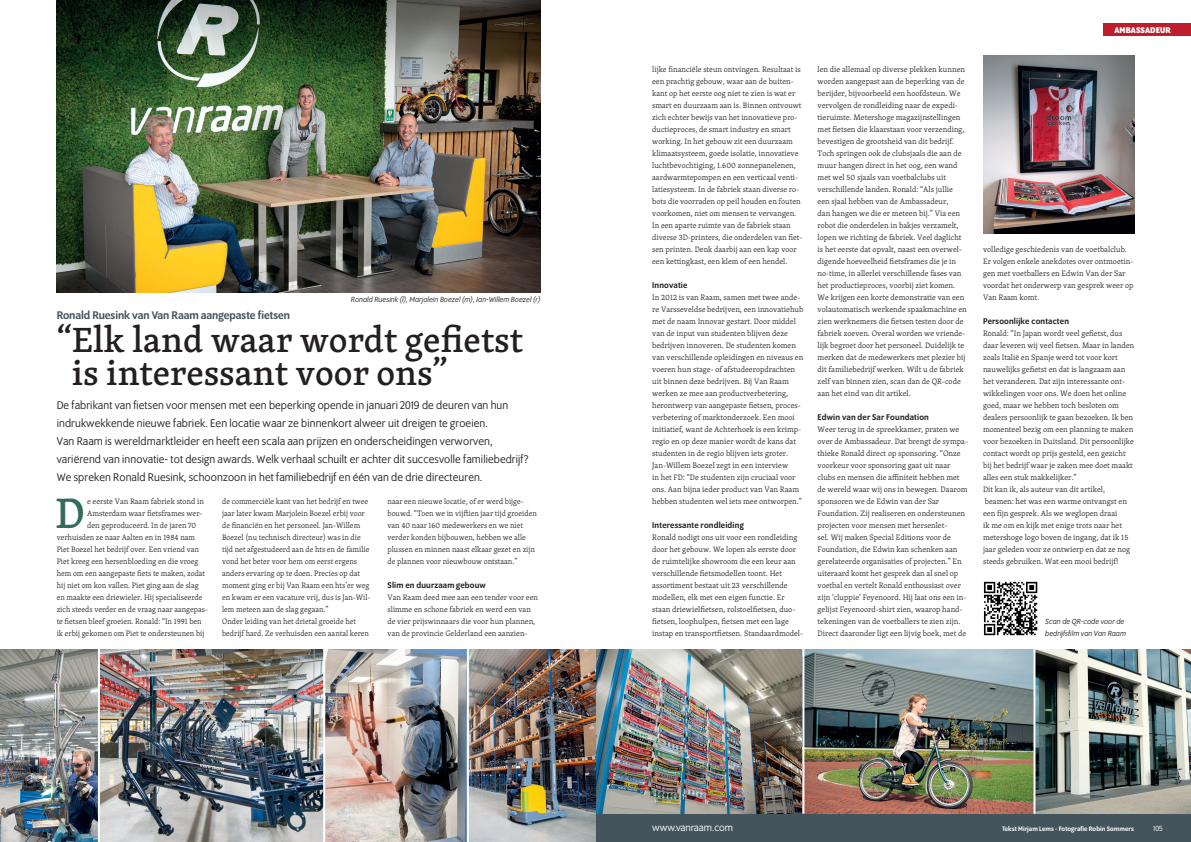
<style>
.page{position:relative;width:1191px;height:842px;background:#fff}
.page>*{position:absolute;margin:0;border:0;box-sizing:border-box;transform-origin:0 0}
.t1{font:500 43.8px "Skolar Latin";color:#336c5c}
.t2{font:500 36px/33px "Skolar Latin";color:#231f20}
.t3{font:12px/18px "Program OT";letter-spacing:.01em;color:#231f20}
.t4{font:500 12px "Program OT";color:#44545c}
.t5{font:11px "Program OT";color:#fff}
.t6{font:500 9px "Program OT";letter-spacing:.02em;color:#231f20}
.t7{font:700 9px "Program OT";letter-spacing:.01em;color:#fff}
.t8{font:300 8px/12px "Skolar Latin";color:#231f20}
.t9{font:italic 8px/12px "Program OT";letter-spacing:.01em;color:#231f20}
.t10{font:8px "Program OT";color:#fff}
.t11{font:500 7px "Program OT";letter-spacing:.01em;color:#fff}
</style>
<div class="page">
<div style="left:595px;top:814px;width:596px;height:28px;background:#44545c"></div>
<div style="left:1103px;top:24px;width:88px;height:12px;background:#be1d2c"></div>
<img style="left:57px;top:0;width:483px;height:293px">
<img style="left:595px;top:649px;width:596px;height:165px">
<img style="left:0;top:649px;width:595px;height:193px">
<img style="left:983px;top:56px;width:151px;height:178px">
<hr style="left:98px;top:648px;width:2px;height:194px;background:#fff">
<hr style="left:323px;top:646px;width:2px;height:196px;background:#fff">
<hr style="left:467px;top:646px;width:2px;height:196px;background:#fff">
<hr style="left:802px;top:648px;width:2px;height:166px;background:#fff">
<hr style="left:1033px;top:646px;width:2px;height:168px;background:#fff">
<svg style="left:983px;top:581px;width:55px;height:55px"></svg>
<svg style="left:984px;top:582px;width:53px;height:53px"></svg>
<p class="t9" style="left:351px;top:293px;width:191px">Ronald Ruesink (l), Marjolein Boezel (m), Jan-Willem Boezel (r)</p>
<h3 class="t4" style="left:57px;top:308px;width:235px">Ronald Ruesink van Van Raam aangepaste fietsen</h3>
<h2 class="t2" style="left:72px;top:322px;width:452px;text-indent:-15px">“Elk land waar wordt gefietst is interessant voor ons”</h2>
<p class="t3" style="left:57px;top:396px;width:473px">De fabrikant van fietsen voor mensen met een beperking opende in januari 2019 de deuren van hun indrukwekkende nieuwe fabriek. Een locatie waar ze binnenkort alweer uit dreigen te groeien.<br>Van Raam is wereldmarktleider en heeft een scala aan prijzen en onderscheidingen verworven, variërend van innovatie- tot design awards. Welk verhaal schuilt er achter dit succesvolle familiebedrijf?<br>We spreken Ronald Ruesink, schoonzoon in het familiebedrijf en één van de drie directeuren.</p>
<h1 class="t1" style="left:55px;top:480px;width:31px">D</h1>
<p class="t8" style="left:87px;top:495px;width:118px">e eerste Van Raam fabriek stond in</p>
<p class="t8" style="left:87px;top:507px;width:117px">Amsterdam waar fietsframes wer-</p>
<p class="t8" style="left:87px;top:519px;width:111px">den geproduceerd. In de jaren 70</p>
<p class="t8" style="left:57px;top:531px;width:140px">verhuisden ze naar Aalten en in 1984 nam</p>
<p class="t8" style="left:57px;top:543px;width:144px">Piet Boezel het bedrijf over. Een vriend van</p>
<p class="t8" style="left:57px;top:555px;width:143px">Piet kreeg een hersenbloeding en die vroeg</p>
<p class="t8" style="left:57px;top:567px;width:150px">hem om een aangepaste fiets te maken, zodat</p>
<p class="t8" style="left:57px;top:579px;width:143px">hij niet om kon vallen. Piet ging aan de slag</p>
<p class="t8" style="left:57px;top:591px;width:147px">en maakte een driewieler. Hij specialiseerde</p>
<p class="t8" style="left:57px;top:603px;width:153px">zich steeds verder en de vraag naar aangepas-</p>
<p class="t8" style="left:57px;top:615px;width:147px">te fietsen bleef groeien. Ronald: “In 1991 ben</p>
<p class="t8" style="left:57px;top:627px;width:149px">ik erbij gekomen om Piet te ondersteunen bij</p>
<p class="t8" style="left:222px;top:495px;width:150px">de commerciële kant van het bedrijf en twee jaar later kwam Marjolein Boezel erbij voor de financiën en het personeel. Jan-Willem Boezel (nu technisch directeur) was in die tijd net afgestudeerd aan de hts en de familie vond het beter voor hem om eerst ergens anders ervaring op te doen. Precies op dat moment ging er bij Van Raam een hts’er weg en kwam er een vacature vrij, dus is Jan-Wil&shy;lem meteen aan de slag gegaan.”<br>Onder leiding van het drietal groeide het bedrijf hard. Ze verhuisden een aantal keren</p>
<p class="t8" style="left:387px;top:495px;width:151px">naar een nieuwe locatie, of er werd bijge&shy;bouwd. “Toen we in vijftien jaar tijd groeiden van 40 naar 160 medewerkers en we niet verder konden bijbouwen, hebben we alle plussen en minnen naast elkaar gezet en zijn de plannen voor nieuwbouw ontstaan.”</p>
<p class="t6" style="left:387px;top:580px;width:100px">Slim en duurzaam gebouw</p>
<p class="t8" style="left:387px;top:591px;width:152px">Van Raam deed mee aan een tender voor een slimme en schone fabriek en werd een van de vier prijswinnaars die voor hun plannen, van de provincie Gelderland een aanzien-</p>
<p class="t8" style="left:652px;top:63px;width:152px">lijke financiële steun ontvingen. Resultaat is een prachtig gebouw, waar aan de buiten&shy;kant op het eerste oog niet te zien is wat er smart en duurzaam aan is. Binnen ontvouwt zich echter bewijs van het innovatieve pro&shy;ductieproces, de smart industry en smart working. In het gebouw zit een duurzaam klimaatsysteem, goede isolatie, innovatieve luchtbevochtiging, 1.600 zonnepanelenen, aardwarmtepompen en een verticaal venti&shy;latiesysteem. In de fabriek staan diverse ro&shy;bots die voorraden op peil houden en fouten voorkomen, niet om mensen te vervangen.<br>In een aparte ruimte van de fabriek staan diverse 3D-printers, die onderdelen van fiet&shy;sen printen. Denk daarbij aan een kap voor een kettingkast, een klem of een hendel.</p>
<p class="t6" style="left:652px;top:280px;width:37px">Innovatie</p>
<p class="t8" style="left:652px;top:291px;width:153px">In 2012 is van Raam, samen met twee ande&shy;re Varsseveldse bedrijven, een innovatiehub met de naam Innovar gestart. Door middel van de input van studenten blijven deze bedrijven innoveren. De studenten komen van verschillende opleidingen en niveaus en voeren hun stage- of afstudeeropdrachten uit binnen deze bedrijven. Bij Van Raam werken ze mee aan productverbetering, herontwerp van aangepaste fietsen, proces&shy;verbetering of marktonderzoek. Een mooi initiatief, want de Achterhoek is een krimp&shy;regio en op deze manier wordt de kans dat studenten in de regio blijven iets groter.<br>Jan-Willem Boezel zegt in een interview<br>in het FD: “De studenten zijn cruciaal voor ons. Aan bijna ieder product van Van Raam hebben studenten wel iets mee ontworpen.”</p>
<p class="t6" style="left:652px;top:520px;width:93px">Interessante rondleiding</p>
<p class="t8" style="left:652px;top:531px;width:152px">Ronald nodigt ons uit voor een rondleiding door het gebouw. We lopen als eerste door de ruimtelijke showroom die een keur aan verschillende fietsmodellen toont. Het assortiment bestaat uit 23 verschillende modellen, elk met een eigen functie. Er staan driewielfietsen, rolstoelfietsen, duo&shy;fietsen, loophulpen, fietsen met een lage instap en transportfietsen. Standaardmodel-</p>
<p class="t8" style="left:817px;top:63px;width:151px">len die allemaal op diverse plekken kunnen worden aangepast aan de beperking van de berijder, bijvoorbeeld een hoofdsteun. We vervolgen de rondleiding naar de expedi&shy;tieruimte. Metershoge magazijnstellingen met fietsen die klaarstaan voor verzending, bevestigen de grootsheid van dit bedrijf.<br>Toch springen ook de clubsjaals die aan de muur hangen direct in het oog, een wand met wel 50 sjaals van voetbalclubs uit verschillende landen. Ronald: “Als jullie een sjaal hebben van de Ambassadeur,<br>dan hangen we die er meteen bij.” Via een robot die onderdelen in bakjes verzamelt, lopen we richting de fabriek. Veel daglicht is het eerste dat opvalt, naast een overwel&shy;digende hoeveelheid fietsframes die je in no-time, in allerlei verschillende fases van het productieproces, voorbij ziet komen.<br>We krijgen een korte demonstratie van een volautomatisch werkende spaakmachine en zien werknemers die fietsen testen door de fabriek zoeven. Overal worden we vriende&shy;lijk begroet door het personeel. Duidelijk te merken dat de medewerkers met plezier bij dit familiebedrijf werken. Wilt u de fabriek zelf van binnen zien, scan dan de QR-code aan het eind van dit artikel.</p>
<p class="t6" style="left:817px;top:412px;width:113px">Edwin van der Sar Foundation</p>
<p class="t8" style="left:817px;top:423px;width:152px">Weer terug in de spreekkamer, praten we over de Ambassadeur. Dat brengt de sympa&shy;thieke Ronald direct op sponsoring. “Onze voorkeur voor sponsoring gaat uit naar clubs en mensen die affiniteit hebben met de wereld waar wij ons in bewegen. Daarom sponsoren we de Edwin van der Sar Foundation. Zij realiseren en ondersteunen projecten voor mensen met hersenlet-<br>sel. Wij maken Special Editions voor de Foundation, die Edwin kan schenken aan gerelateerde organisaties of projecten.” En uiteraard komt het gesprek dan al snel op voetbal en vertelt Ronald enthousiast over zijn ‘cluppie’ Feyenoord. Hij laat ons een in&shy;gelijst Feyenoord-shirt zien, waarop hand&shy;tekeningen van de voetballers te zien zijn.<br>Direct daaronder ligt een lijvig boek, met de</p>
<p class="t7" style="left:1114px;top:25px;width:58px">AMBASSADEUR</p>
<p class="t8" style="left:983px;top:243px;width:152px">volledige geschiedenis van de voetbalclub.<br>Er volgen enkele anekdotes over ontmoetin&shy;gen met voetballers en Edwin Van der Sar voordat het onderwerp van gesprek weer op Van Raam komt.</p>
<p class="t6" style="left:983px;top:316px;width:87px">Persoonlijke contacten</p>
<p class="t8" style="left:983px;top:327px;width:153px">Ronald: “In Japan wordt veel gefietst, dus daar leveren wij veel fietsen. Maar in landen zoals Italië en Spanje werd tot voor kort nauwelijks gefietst en dat is langzaam aan het veranderen. Dat zijn interessante ont&shy;wikkelingen voor ons. We doen het online goed, maar we hebben toch besloten om dealers persoonlijk te gaan bezoeken. Ik ben momenteel bezig om een planning te maken voor bezoeken in Duitsland. Dit persoonlijke contact wordt op prijs gesteld, een gezicht bij het bedrijf waar je zaken mee doet maakt alles een stuk makkelijker.”<br>Dit kan ik, als auteur van dit artikel, beamen: het was een warme ontvangst en een fijn gesprek. Als we weglopen draai<br>ik me om en kijk met enige trots naar het metershoge logo boven de ingang, dat ik 15 jaar geleden voor ze ontwierp en dat ze nog steeds gebruiken. Wat een mooi bedrijf!</p>
<p class="t9" style="left:1045px;top:616px;width:82px">Scan de QR-code voor de bedrijfsfilm van Van Raam</p>
<h3 class="t5" style="left:652px;top:821px;width:82px">www.vanraam.com</h3>
<p class="t11" style="left:1002px;top:825px;width:133px">Tekst Mirjam Lems - Fotografie Robin Sommers</p>
<p class="t10" style="left:1153px;top:824px;width:11px">105</p>
</div>
